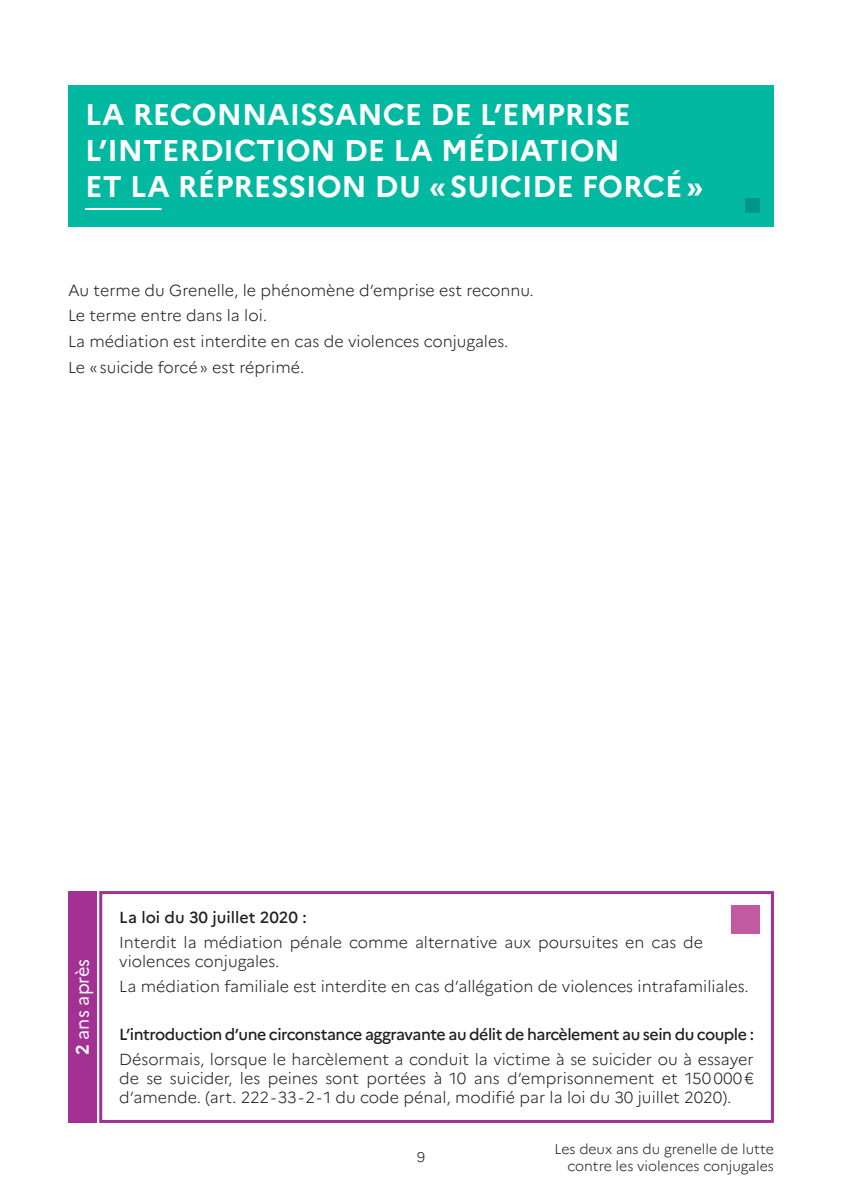
<style>
.page{position:relative;width:842px;height:1191px;background:#fff}
.page>*{position:absolute;margin:0;border:0;box-sizing:border-box;transform-origin:0 0}
.Titres{font:700 30px/36px "Marianne";color:#fff}
.t1{font:18px "Marianne";color:#fff}
.t2{font:300 16px/19.2px "Marianne";color:#231f20}
.t3{font:500 16px "Marianne";letter-spacing:-.03em;color:#231f20}
.t4{font:500 16px "Marianne";color:#231f20}
.t5{font:300 14px/16.8px "Marianne";color:#231f20;text-align:right}
.s1{font-weight:700}
</style>
<div class="page">
<div style="left:99px;top:891px;width:675px;height:232px;border:3px solid #a23193"></div>
<div style="left:68px;top:891px;width:28px;height:232px;background:#a23193"></div>
<div style="left:731px;top:905px;width:29px;height:28px;background:#c25aa2"></div>
<div style="left:68px;top:85px;width:706px;height:142px;background:#03b8a1"></div>
<hr style="left:85px;top:208px;width:77px;height:2px;background:#fff">
<div style="left:746px;top:198px;width:14px;height:15px;background:#009585"></div>
<p class="Titres" style="left:85px;top:96px;width:620px">LA RECONNAISSANCE DE L’EMPRISE<br>L’INTERDICTION DE LA MÉDIATION<br>ET LA RÉPRESSION DU «SUICIDE FORCÉ»</p>
<p class="t2" style="left:68px;top:280px;width:467px">Au terme du Grenelle, le phénomène d’emprise est reconnu.</p>
<p class="t2" style="left:68px;top:306px;width:201px">Le terme entre dans la loi.</p>
<p class="t2" style="left:68px;top:331px;width:442px">La médiation est interdite en cas de violences conjugales.</p>
<p class="t2" style="left:68px;top:357px;width:238px">Le «suicide forcé» est réprimé.</p>
<p class="t1" style="left:72px;top:1055px;width:98px;rotate:-90deg"><span class="s1">2</span> ans après</p>
<p class="t4" style="left:119px;top:907px;width:189px">La loi du 30 juillet 2020 :</p>
<p class="t2" style="left:119px;top:932px;width:585px">Interdit la médiation pénale comme alternative aux poursuites en cas de violences conjugales.</p>
<p class="t2" style="left:119px;top:976px;width:631px">La médiation familiale est interdite en cas d’allégation de violences intrafamiliales.</p>
<p class="t3" style="left:119px;top:1024px;width:636px">L’introduction d’une circonstance aggravante au délit de harcèlement au sein du couple :</p>
<p class="t2" style="left:119px;top:1049px;width:636px;text-align:justify">Désormais, lorsque le harcèlement a conduit la victime à se suicider ou à essayer de se suicider, les peines sont portées à 10 ans d’emprisonnement et 150000€ d’amende. (art. 222-33-2-1 du code pénal, modifié par la loi du 30 juillet 2020).</p>
<p class="t5" style="left:417px;top:1148px;width:10px">9</p>
<p class="t5" style="left:554px;top:1140px;width:221px">Les deux ans du grenelle de lutte contre les violences conjugales</p>
</div>
